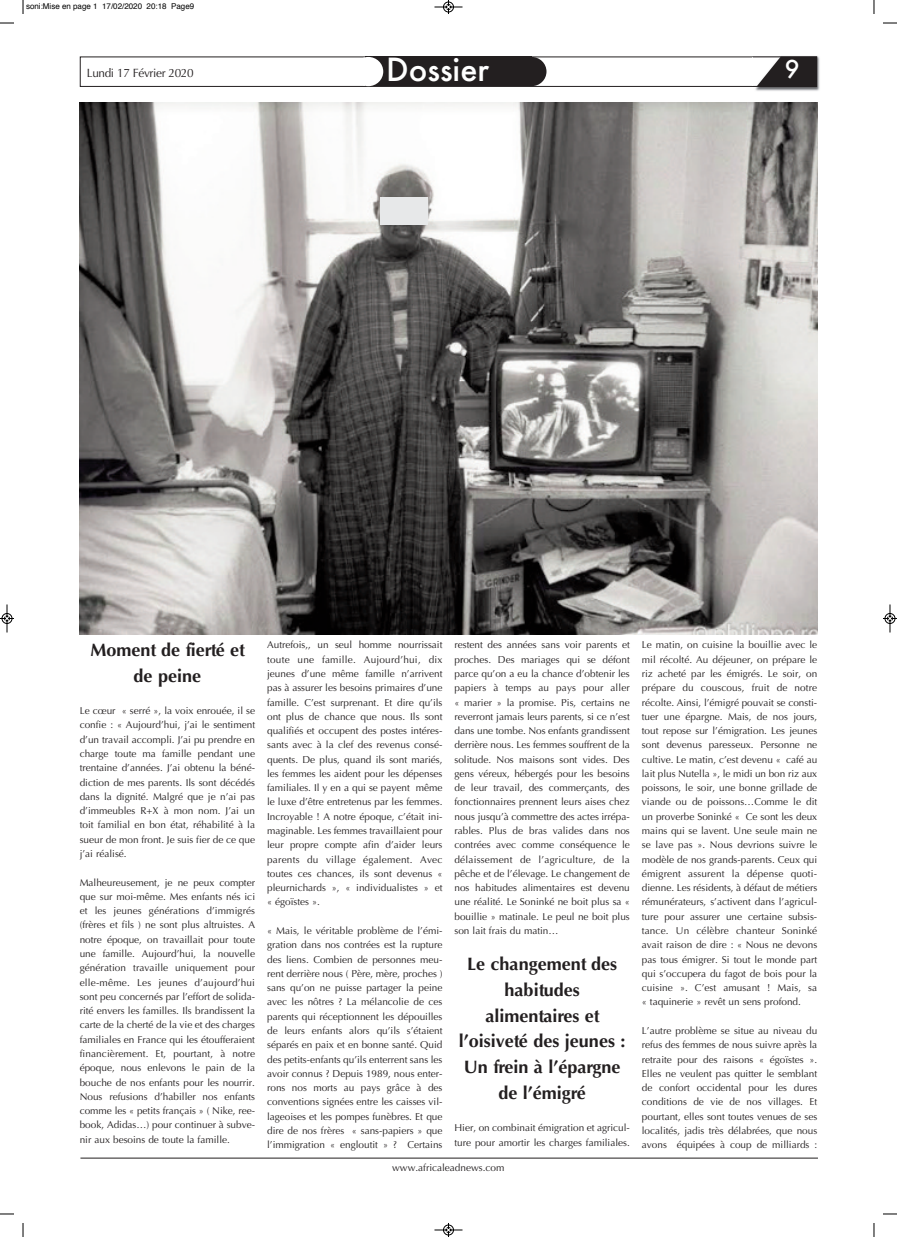
<style>
.page{position:relative;width:897px;height:1237px;background:#fff}
.page>*{position:absolute;margin:0;border:0;box-sizing:border-box;transform-origin:0 0}
.t1{font:500 31px "Futura";color:#fff}
.t2{font:500 24px "Futura";color:#fff}
.t3{font:700 18px/25.7px "Optima";color:#231f20;text-align:center}
.t4{font:12px "Optima";letter-spacing:-.03em;color:#231f20}
.t5{font:10px/14.3px "Optima";color:#231f20;text-align:justify}
.t6{font:8px "Helvetica";color:#000}
</style>
<div class="page">
<div style="left:80px;top:56px;width:737px;height:31px;border:1px solid #231f20"></div>
<div style="left:365px;top:57px;width:166px;height:29px;background:#231f20"></div>
<img style="left:755px;top:56px;width:65px;height:35px">
<img style="left:752px;top:56px;width:65px;height:31px">
<svg style="left:756px;top:57px;width:60px;height:30px"></svg>
<div style="left:516px;top:57px;width:30px;height:29px;background:#231f20;border-radius:50%"></div>
<div style="left:353px;top:57px;width:30px;height:29px;background:#fff;border-radius:50%"></div>
<hr style="left:80px;top:1157px;width:737px;height:1px;background:#231f20">
<img style="left:80px;top:102px;width:737px;height:532px">
<div style="left:380px;top:197px;width:47px;height:27px;background:#e7e8e9"></div>
<svg style="left:23px;top:0;width:1px;height:14px"></svg>
<svg style="left:0;top:23px;width:14px;height:1px"></svg>
<svg style="left:873px;top:0;width:1px;height:14px"></svg>
<svg style="left:883px;top:23px;width:13px;height:1px"></svg>
<svg style="left:23px;top:1223px;width:1px;height:14px"></svg>
<svg style="left:0;top:1213px;width:14px;height:1px"></svg>
<svg style="left:873px;top:1223px;width:1px;height:14px"></svg>
<svg style="left:883px;top:1213px;width:13px;height:1px"></svg>
<svg style="left:434px;top:0;width:29px;height:14px"></svg>
<svg style="left:434px;top:1223px;width:29px;height:14px"></svg>
<svg style="left:0;top:604px;width:14px;height:29px"></svg>
<svg style="left:883px;top:604px;width:13px;height:29px"></svg>
<p class="t6" style="left:26px;top:3px;width:170px">soni:Mise en page 1 17/02/2020 20:18 Page9</p>
<p class="t4" style="left:87px;top:66px;width:108px">Lundi 17 Février 2020</p>
<h1 class="t1" style="left:386px;top:48px;width:104px">Dossier</h1>
<h2 class="t2" style="left:784px;top:53px;width:16px">9</h2>
<h3 class="t3" style="left:91px;top:637px;width:156px">Moment de fierté et de peine</h3>
<p class="t5" style="left:80px;top:703px;width:177px">Le cœur « serré », la voix enrouée, il se confie : « Aujourd’hui, j’ai le sentiment d’un travail accompli. J’ai pu prendre en charge toute ma famille pendant une trentaine d’années. J’ai obtenu la béné&shy;diction de mes parents. Ils sont décédés dans la dignité. Malgré que je n’ai pas d’immeubles R+X à mon nom. J’ai un toit familial en bon état, réhabilité à la sueur de mon front. Je suis fier de ce que j’ai réalisé.</p>
<p class="t5" style="left:80px;top:875px;width:177px">Malheureusement, je ne peux compter que sur moi-même. Mes enfants nés ici et les jeunes générations d’immigrés (frères et fils ) ne sont plus altruistes. A notre époque, on travaillait pour toute une famille. Aujourd’hui, la nouvelle génération travaille uniquement pour elle-même. Les jeunes d’aujourd’hui sont peu concernés par l’effort de solida&shy;rité envers les familles. Ils brandissent la carte de la cherté de la vie et des charges familiales en France qui les étoufferaient financièrement. Et, pourtant, à notre époque, nous enlevons le pain de la bouche de nos enfants pour les nourrir.<br>Nous refusions d’habiller nos enfants comme les « petits français » ( Nike, ree&shy;book, Adidas…) pour continuer à subve&shy;nir aux besoins de toute la famille.</p>
<p class="t5" style="left:267px;top:638px;width:177px">Autrefois,, un seul homme nourrissait toute une famille. Aujourd’hui, dix jeunes d’une même famille n’arrivent pas à assurer les besoins primaires d’une famille. C’est surprenant. Et dire qu’ils ont plus de chance que nous. Ils sont qualifiés et occupent des postes intéres&shy;sants avec à la clef des revenus consé&shy;quents. De plus, quand ils sont mariés, les femmes les aident pour les dépenses familiales. Il y en a qui se payent même le luxe d’être entretenus par les femmes.<br>Incroyable ! A notre époque, c’était ini&shy;maginable. Les femmes travaillaient pour leur propre compte afin d’aider leurs parents du village également. Avec toutes ces chances, ils sont devenus « pleurnichards », « individualistes » et « égoïstes ».</p>
<p class="t5" style="left:267px;top:923px;width:177px">« Mais, le véritable problème de l’émi&shy;gration dans nos contrées est la rupture des liens. Combien de personnes meu&shy;rent derrière nous ( Père, mère, proches ) sans qu’on ne puisse partager la peine avec les nôtres ? La mélancolie de ces parents qui réceptionnent les dépouilles de leurs enfants alors qu’ils s’étaient séparés en paix et en bonne santé. Quid des petits-enfants qu’ils enterrent sans les avoir connus ? Depuis 1989, nous enter&shy;rons nos morts au pays grâce à des conventions signées entre les caisses vil&shy;lageoises et les pompes funèbres. Et que dire de nos frères « sans-papiers » que l’immigration « engloutit » ? Certains</p>
<p class="t5" style="left:454px;top:638px;width:177px">restent des années sans voir parents et proches. Des mariages qui se défont parce qu’on a eu la chance d’obtenir les papiers à temps au pays pour aller « marier » la promise. Pis, certains ne reverront jamais leurs parents, si ce n’est dans une tombe. Nos enfants grandissent derrière nous. Les femmes souffrent de la solitude. Nos maisons sont vides. Des gens véreux, hébergés pour les besoins de leur travail, des commerçants, des fonctionnaires prennent leurs aises chez nous jusqu’à commettre des actes irrépa&shy;rables. Plus de bras valides dans nos contrées avec comme conséquence le délaissement de l’agriculture, de la pêche et de l’élevage. Le changement de nos habitudes alimentaires est devenu une réalité. Le Soninké ne boit plus sa « bouillie » matinale. Le peul ne boit plus son lait frais du matin…</p>
<h3 class="t3" style="left:459px;top:951px;width:168px">Le changement des habitudes alimentaires et l’oisiveté des jeunes :<br>Un frein à l’épargne de l’émigré</h3>
<p class="t5" style="left:454px;top:1121px;width:177px">Hier, on combinait émigration et agricul&shy;ture pour amortir les charges familiales.</p>
<p class="t5" style="left:392px;top:1160px;width:114px">www.africaleadnews.com</p>
<p class="t5" style="left:641px;top:638px;width:177px">Le matin, on cuisine la bouillie avec le mil récolté. Au déjeuner, on prépare le riz acheté par les émigrés. Le soir, on prépare du couscous, fruit de notre récolte. Ainsi, l’émigré pouvait se consti&shy;tuer une épargne. Mais, de nos jours, tout repose sur l’émigration. Les jeunes sont devenus paresseux. Personne ne cultive. Le matin, c’est devenu « café au lait plus Nutella », le midi un bon riz aux poissons, le soir, une bonne grillade de viande ou de poissons…Comme le dit un proverbe Soninké « Ce sont les deux mains qui se lavent. Une seule main ne se lave pas ». Nous devrions suivre le modèle de nos grands-parents. Ceux qui émigrent assurent la dépense quoti&shy;dienne. Les résidents, à défaut de métiers rémunérateurs, s’activent dans l’agricul&shy;ture pour assurer une certaine subsis&shy;tance. Un célèbre chanteur Soninké avait raison de dire : « Nous ne devons pas tous émigrer. Si tout le monde part qui s’occupera du fagot de bois pour la cuisine ». C’est amusant ! Mais, sa « taquinerie » revêt un sens profond.</p>
<p class="t5" style="left:641px;top:1023px;width:177px">L’autre problème se situe au niveau du refus des femmes de nous suivre après la retraite pour des raisons « égoïstes ».<br>Elles ne veulent pas quitter le semblant de confort occidental pour les dures conditions de vie de nos villages. Et pourtant, elles sont toutes venues de ses localités, jadis très délabrées, que nous avons équipées à coup de milliards :</p>
</div>
